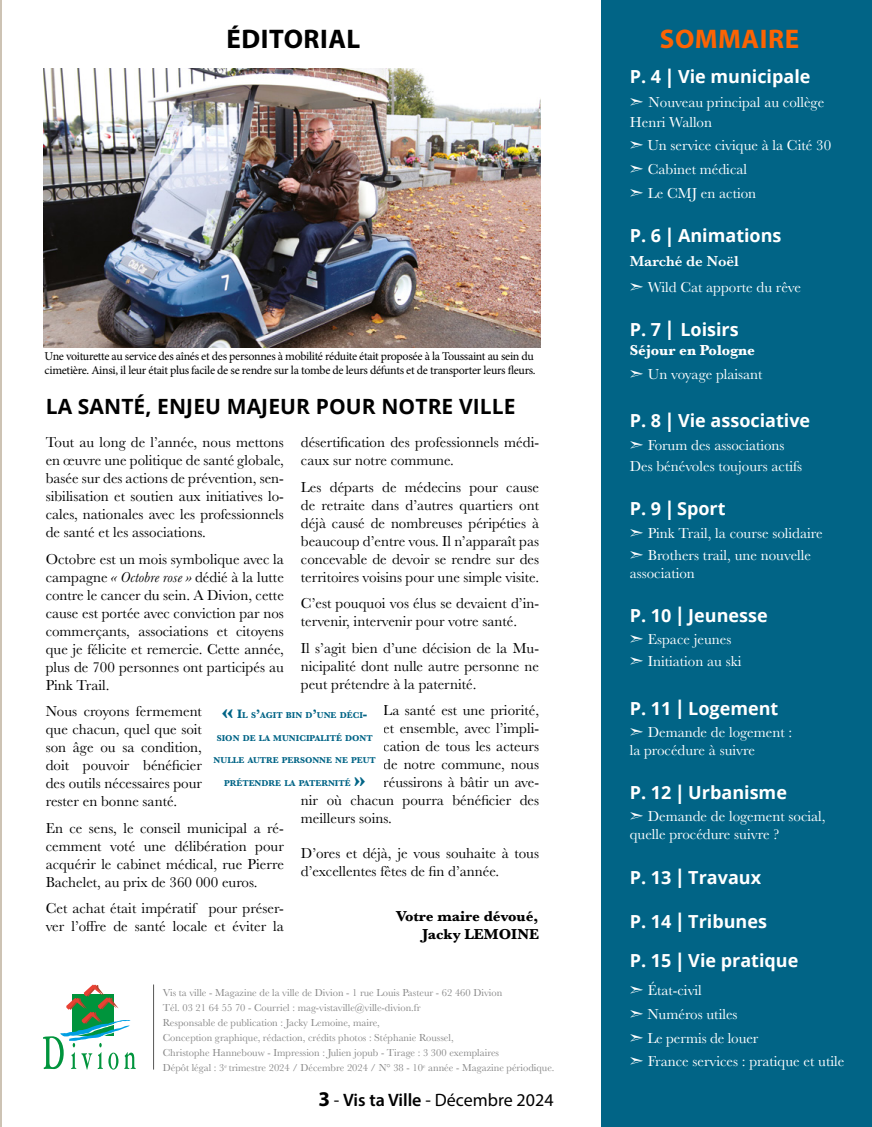
<style>
.page{position:relative;width:872px;height:1127px;background:#fff}
.page>*{position:absolute;margin:0;border:0;box-sizing:border-box;transform-origin:0 0}
.t1{font:700 27px "Myriad Pro";letter-spacing:.02em;color:#000}
.t2{font:700 27px "Myriad Pro";letter-spacing:.02em;color:#fc6303}
.t3{font:700 21px "Open Sans";letter-spacing:.005em;color:#000}
.t4{font:700 20.25px "Baskerville";color:#016486}
.t5{font:700 18px/39.5px "Open Sans";color:#fff}
.t6{font:18px "Myriad Pro";color:#000}
.t7{font:15px/18px "Baskerville";color:#000;text-align:justify}
.t8{font:15px/23.7px "Baskerville";color:#fff}
.t9{font:700 15px/18px "Baskerville";color:#000;text-align:right}
.t10{font:12px/14.4px "Minion Pro";letter-spacing:-.025em;color:#000}
.t11{font:10.5px/15px "Baskerville";color:#878787}
.t12{font:700 8.85px "Baskerville";color:#016486}
.s1{font-style:italic}
.s2{font-size:20.25px}
.s3{font-size:12.6px}
.s4{font-weight:700;font-size:21px}
.s5{font-weight:600}
.s6{font-weight:400;font-size:27px}
.s7{font-weight:700}
</style>
<div class="page">
<div style="left:602px;top:0;width:270px;height:1127px;background:#016486"></div>
<img style="left:43px;top:68px;width:497px;height:279px">
<hr style="left:153px;top:984px;width:1px;height:85px;background:#575756">
<svg style="left:43px;top:984px;width:92px;height:85px"></svg>
<hr style="left:0;top:0;width:1px;height:1127px;background:#cdc3b4">
<h1 class="t1" style="left:226px;top:21px;width:135px">ÉDITORIAL</h1>
<p class="t10" style="left:45px;top:349px;width:492px">Une voiturette au service des aînés et des personnes à mobilité réduite était proposée à la Toussaint au sein du cimetière. Ainsi, il leur était plus facile de se rendre sur la tombe de leurs défunts et de transporter leurs fleurs.</p>
<h2 class="t3" style="left:46px;top:392px;width:471px">LA SANTÉ, ENJEU MAJEUR POUR NOTRE VILLE</h2>
<p class="t7" style="left:301px;top:434px;width:240px">désertification des professionnels médi&shy;caux sur notre commune.</p>
<p class="t7" style="left:301px;top:478px;width:240px">Les départs de médecins pour cause de retraite dans d’autres quartiers ont déjà causé de nombreuses péripéties à beaucoup d’entre vous. Il n’apparaît pas concevable de devoir se rendre sur des territoires voisins pour une simple visite.</p>
<p class="t7" style="left:301px;top:595px;width:240px">C’est pouquoi vos élus se devaient d’in&shy;tervenir, intervenir pour votre santé.</p>
<p class="t7" style="left:301px;top:639px;width:240px">Il s’agit bien d’une décision de la Mu&shy;nicipalité dont nulle autre personne ne peut prétendre à la paternité.</p>
<p class="t7" style="left:383px;top:702px;width:157px">La santé est une priorité,</p>
<p class="t7" style="left:383px;top:720px;width:157px">et ensemble, avec l’impli-</p>
<p class="t7" style="left:383px;top:738px;width:157px">cation de tous les acteurs</p>
<p class="t7" style="left:383px;top:756px;width:157px">de notre commune, nous</p>
<p class="t7" style="left:383px;top:774px;width:157px">réussirons à bâtir un ave-</p>
<p class="t7" style="left:301px;top:792px;width:240px">nir où chacun pourra bénéficier des</p>
<p class="t7" style="left:301px;top:810px;width:92px">meilleurs soins.</p>
<p class="t7" style="left:301px;top:845px;width:240px">D’ores et déjà, je vous souhaite à tous d’excellentes fêtes de fin d’année.</p>
<p class="t9" style="left:396px;top:907px;width:144px">Votre maire dévoué,<br>Jacky LEMOINE</p>
<p class="t7" style="left:46px;top:434px;width:240px">Tout au long de l’année, nous mettons en œuvre une politique de santé globale, basée sur des actions de prévention, sen&shy;sibilisation et soutien aux initiatives lo&shy;cales, nationales avec les professionnels de santé et les associations.</p>
<p class="t7" style="left:46px;top:550px;width:240px">Octobre est un mois symbolique avec la campagne <span class="s1">« Octobre rose »</span> dédié à la lutte contre le cancer du sein. A Divion, cette cause est portée avec conviction par nos commerçants, associations et citoyens que je félicite et remercie. Cette année, plus de 700 personnes ont participés au Pink Trail.</p>
<p class="t7" style="left:46px;top:703px;width:158px">Nous croyons fermement que chacun, quel que soit son âge ou sa condition, doit pouvoir bénéficier des outils nécessaires pour rester en bonne santé.</p>
<p class="t7" style="left:46px;top:819px;width:240px">En ce sens, le conseil municipal a ré&shy;cemment voté une délibération pour acquérir le cabinet médical, rue Pierre Bachelet, au prix de 360 000 euros.</p>
<p class="t7" style="left:46px;top:900px;width:240px">Cet achat était impératif pour préser&shy;ver l’offre de santé locale et éviter la</p>
<p class="t12" style="left:222px;top:709px;width:146px"><span class="s2">«</span> <span class="s3">I</span>L S<span class="s3">’</span>AGIT BIN D<span class="s3">’</span>UNE DÉCI<span class="s3">-</span></p>
<p class="t12" style="left:217px;top:732px;width:158px">SION DE LA MUNICIPALITÉ DONT</p>
<p class="t12" style="left:214px;top:754px;width:164px">NULLE AUTRE PERSONNE NE PEUT</p>
<p class="t12" style="left:224px;top:777px;width:128px">PRÉTENDRE LA PATERNITÉ</p>
<h3 class="t4" style="left:354px;top:765px;width:13px">»</h3>
<p class="t11" style="left:163px;top:985px;width:393px">Vis ta ville - Magazine de la ville de Divion - 1 rue Louis Pasteur - 62 460 Divion<br>Tél. 03 21 64 55 70 - Courriel : mag-vistaville@ville-divion.fr<br>Responsable de publication : Jacky Lemoine, maire,<br>Conception graphique, rédaction, crédits photos : Stéphanie Roussel,<br>Christophe Hannebouw - Impression : Julien jopub - Tirage : 3 300 exemplaires<br>Dépôt légal : 3<sup>e</sup> trimestre 2024 / Décembre 2024 / N° 38 - 10<sup>e</sup> année - Magazine périodique.</p>
<p class="t6" style="left:318px;top:1088px;width:237px"><span class="s4">3</span> - <span class="s5">Vis ta Ville</span> - Décembre 2024</p>
<h1 class="t2" style="left:660px;top:21px;width:141px">SOMMAIRE</h1>
<p class="t5" style="left:630px;top:57px;width:182px">P. 4 <span class="s6">I</span> Vie municipale</p>
<p class="t8" style="left:630px;top:93px;width:196px;line-height:19.5px">➣ Nouveau principal au collège<br>Henri Wallon</p>
<p class="t8" style="left:630px;top:134px;width:203px">➣ Un service civique à la Cité 30 ➣ Cabinet médical<br>➣ Le CMJ en action</p>
<p class="t5" style="left:630px;top:215px;width:153px">P. 6 <span class="s6">I</span> Animations</p>
<p class="t8" style="left:630px;top:248px;width:173px;line-height:25.8px"><span class="s5">Marché de Noël<br></span>➣ Wild Cat apporte du rêve</p>
<p class="t5" style="left:630px;top:309px;width:110px">P. 7 <span class="s6">I</span> Loisirs</p>
<p class="t8" style="left:630px;top:339px;width:134px"><span class="s7">Séjour en Pologne </span>➣ Un voyage plaisant</p>
<p class="t5" style="left:630px;top:401px;width:182px">P. 8 <span class="s6">I</span> Vie associative</p>
<p class="t8" style="left:630px;top:434px;width:174px;line-height:21.6px">➣ Forum des associations<br>Des bénévoles toujours actifs</p>
<p class="t5" style="left:630px;top:489px;width:97px">P. 9 <span class="s6">I</span> Sport</p>
<p class="t8" style="left:630px;top:522px;width:194px;line-height:22.2px">➣ Pink Trail, la course solidaire ➣ Brothers trail, une nouvelle</p>
<p class="t8" style="left:630px;top:561px;width:67px">association</p>
<p class="t5" style="left:630px;top:595px;width:139px">P. 10 <span class="s6">I</span> Jeunesse</p>
<p class="t8" style="left:630px;top:628px;width:113px;line-height:22.2px">➣ Espace jeunes ➣ Initiation au ski</p>
<p class="t5" style="left:630px;top:688px;width:150px">P. 11 <span class="s6">I</span> Logement</p>
<p class="t8" style="left:630px;top:723px;width:164px;line-height:18px">➣ Demande de logement : la procédure à suivre</p>
<p class="t5" style="left:630px;top:772px;width:159px">P. 12 <span class="s6">I</span> Urbanisme</p>
<p class="t8" style="left:630px;top:808px;width:197px;line-height:18px">➣ Demande de logement social, quelle procédure suivre ?</p>
<p class="t5" style="left:630px;top:857px;width:133px">P. 13 <span class="s6">I</span> Travaux</p>
<p class="t5" style="left:630px;top:901px;width:170px">P. 14 <span class="s6">I</span> Tribunes<br>P. 15 <span class="s6">I</span> Vie pratique</p>
<p class="t8" style="left:630px;top:979px;width:216px">➣ État-civil<br>➣ Numéros utiles<br>➣ Le permis de louer<br>➣ France services : pratique et utile</p>
</div>
